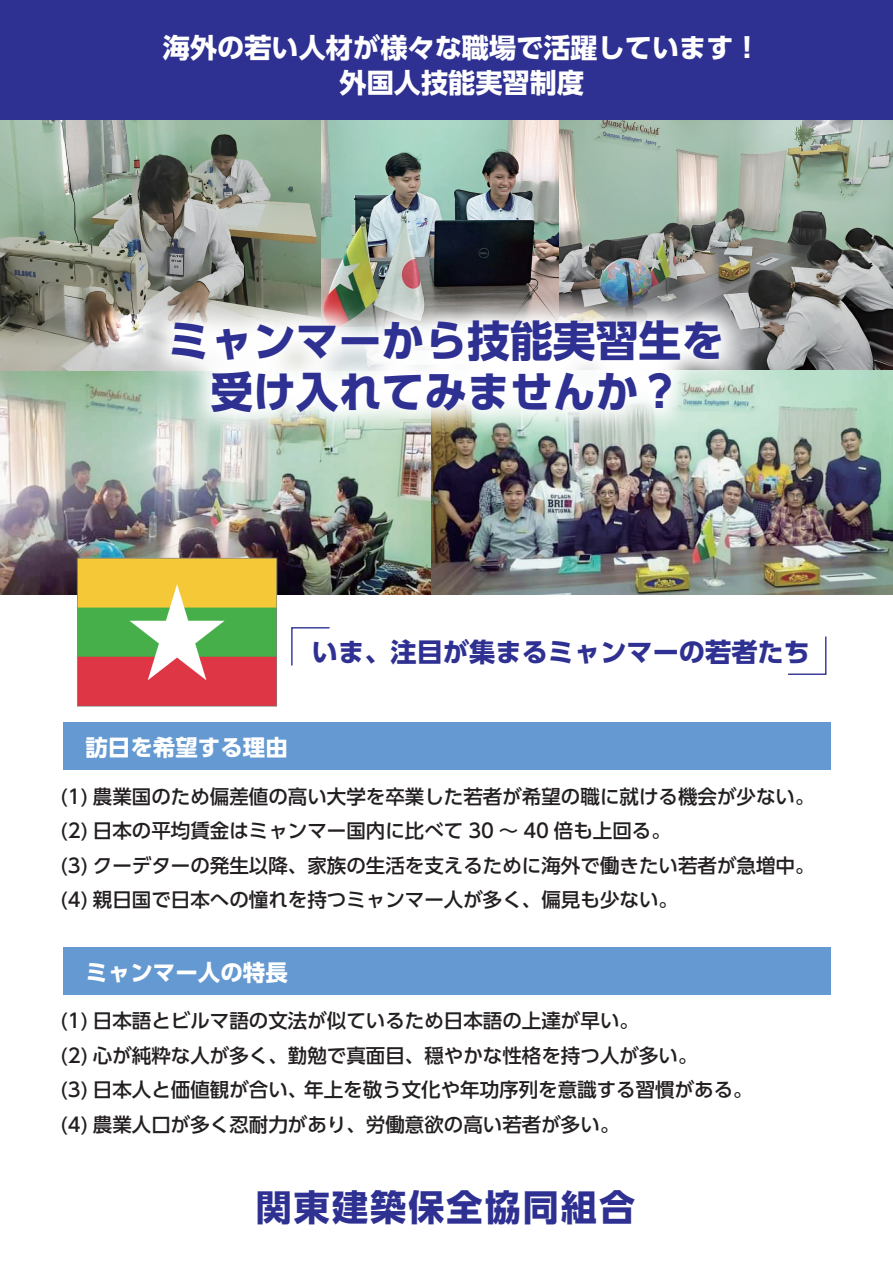
<style>
.page{position:relative;width:893px;height:1263px;background:#fff}
.page>*{position:absolute;margin:0;border:0;box-sizing:border-box;transform-origin:0 0}
.t1{font:700 42.9px/51.4px "UD Shin Go Pro";color:#2e3092;text-align:center}
.t2{font:700 36px "UD Shin Go Pro";letter-spacing:.06em;color:#2e3092}
.t3{font:700 27.15px/34.5px "UD Shin Go Pro";color:#fff;text-align:center}
.t4{font:700 26.25px "UD Shin Go Pro";color:#2e3092}
.t5{font:700 22.5px "UD Shin Go Pro";color:#fff}
.t6{font:500 19.5px/34.5px "UD Shin Go Pro";color:#231f20}
</style>
<div class="page">
<img style="left:0;top:370px;width:431px;height:224px">
<img style="left:0;top:120px;width:893px;height:250px">
<img style="left:431px;top:370px;width:462px;height:224px">
<div style="left:0;top:0;width:893px;height:120px;background:#2e3092"></div>
<img style="left:103px;top:254px;width:686px;height:287px">
<div style="left:63px;top:722px;width:767px;height:48px;background:#6599d1"></div>
<div style="left:63px;top:947px;width:767px;height:47px;background:#6599d1"></div>
<svg style="left:291px;top:627px;width:39px;height:39px"></svg>
<svg style="left:788px;top:636px;width:39px;height:39px"></svg>
<img style="left:68px;top:545px;width:218px;height:162px">
<h3 class="t3" style="left:163px;top:30px;width:599px">海外の若い人材が様々な職場で活躍しています！外国人技能実習制度</h3>
<h1 class="t1" style="left:167px;top:313px;width:558px">ミャンマーから技能実習生を受け入れてみませんか？</h1>
<h3 class="t4" style="left:312px;top:631px;width:500px">いま、注目が集まるミャンマーの若者たち</h3>
<p class="t5" style="left:85px;top:729px;width:204px">訪日を希望する理由</p>
<p class="t6" style="left:60px;top:778px;width:756px">(1) 農業国のため偏差値の高い大学を卒業した若者が希望の職に就ける機会が少ない。(2) 日本の平均賃金はミャンマー国内に比べて 30 ～ 40 倍も上回る。<br>(3) クーデターの発生以降、家族の生活を支えるために海外で働きたい若者が急増中。(4) 親日国で日本への憧れを持つミャンマー人が多く、偏見も少ない。</p>
<p class="t5" style="left:85px;top:954px;width:204px">ミャンマー人の特長</p>
<p class="t6" style="left:60px;top:1003px;width:694px">(1) 日本語とビルマ語の文法が似ているため日本語の上達が早い。<br>(2) 心が純粋な人が多く、勤勉で真面目、穏やかな性格を持つ人が多い。<br>(3) 日本人と価値観が合い、年上を敬う文化や年功序列を意識する習慣がある。(4) 農業人口が多く忍耐力があり、労働意欲の高い若者が多い。</p>
<h2 class="t2" style="left:256px;top:1177px;width:381px">関東建築保全協同組合</h2>
</div>
